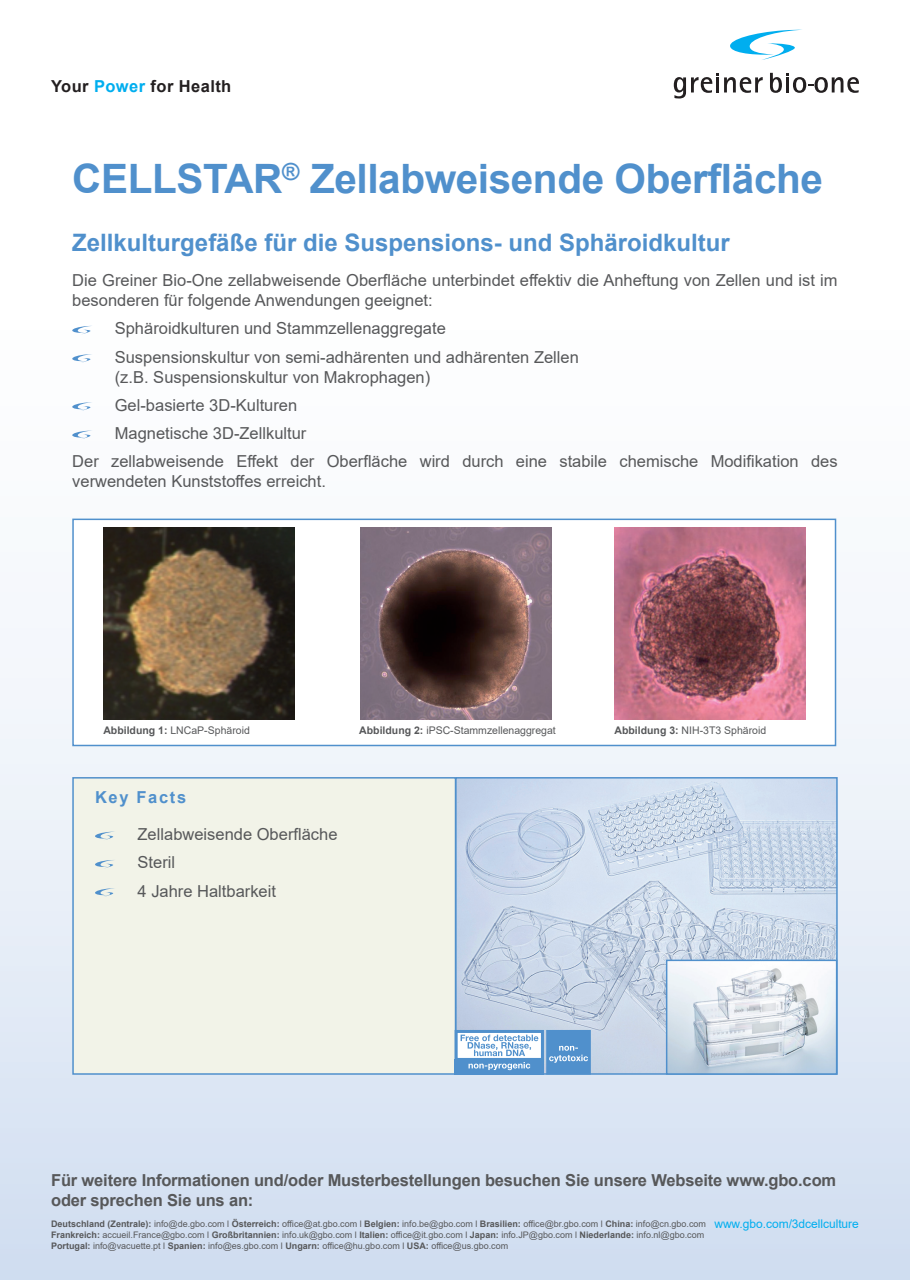
<style>
.page{position:relative;width:910px;height:1280px;background:#fff}
.page>*{position:absolute;margin:0;border:0;box-sizing:border-box;transform-origin:0 0}
.t1{font:700 40.5px "Arial";letter-spacing:-.01em;color:#5090cc}
.t2{font:700 24px "Arial";color:#5090cc}
.t3{font:16.5px/28.3px "Arial";color:#57585a}
.t4{font:700 16.5px/19.8px "Arial";letter-spacing:-.01em;color:#57585a}
.t5{font:700 16.5px "Arial";letter-spacing:.025em;color:#231f20}
.t6{font:700 16.5px "Arial";letter-spacing:.1em;color:#5090cc}
.t7{font:10.5px "Arial";color:#57585a}
.t8{font:9px/10.8px "Arial";color:#57585a}
.s1{color:#00aeef}
.s2{font-weight:700}
.s3{font-size:12px;color:#00aeef}
</style>
<div class="page">
<div style="left:0;top:0;width:910px;height:1280px;background:linear-gradient(to bottom,#fff,#d7e3f2)"></div>
<svg style="left:730px;top:30px;width:73px;height:30px"></svg>
<svg style="left:674px;top:73px;width:89px;height:26px"></svg>
<svg style="left:770px;top:73px;width:89px;height:20px"></svg>
<svg style="left:72px;top:326px;width:21px;height:8px"></svg>
<svg style="left:72px;top:354px;width:21px;height:9px"></svg>
<svg style="left:72px;top:402px;width:21px;height:9px"></svg>
<svg style="left:72px;top:431px;width:21px;height:8px"></svg>
<img style="left:458px;top:780px;width:377px;height:292px">
<div style="left:455px;top:777px;width:383px;height:298px;border:2px solid #5090cc"></div>
<div style="left:73px;top:778px;width:382px;height:296px;background:#f2f3e8"></div>
<svg style="left:95px;top:832px;width:19px;height:8px"></svg>
<svg style="left:95px;top:860px;width:19px;height:8px"></svg>
<svg style="left:95px;top:888px;width:19px;height:9px"></svg>
<div style="left:72px;top:777px;width:384px;height:298px;border:2px solid #5090cc"></div>
<div style="left:455px;top:1030px;width:89px;height:31px;background:#fff;border:3px solid #5090cc"></div>
<div style="left:455px;top:1059px;width:89px;height:15px;background:#5090cc"></div>
<svg style="left:469px;top:1062px;width:61px;height:8px"></svg>
<svg style="left:461px;top:1035px;width:77px;height:21px"></svg>
<div style="left:546px;top:1030px;width:45px;height:44px;background:#5090cc;border:3px solid #5090cc"></div>
<svg style="left:549px;top:1046px;width:39px;height:17px"></svg>
<img style="left:669px;top:962px;width:165px;height:110px">
<div style="left:666px;top:959px;width:171px;height:116px;border:2px solid #5090cc"></div>
<div style="left:72px;top:519px;width:764px;height:227px;background:#fff;border:2px solid #5090cc"></div>
<img style="left:103px;top:528px;width:192px;height:191px">
<img style="left:360px;top:528px;width:192px;height:191px">
<img style="left:615px;top:528px;width:191px;height:191px">
<p class="t5" style="left:51px;top:75px;width:182px">Your <span class="s1">Power</span> for Health</p>
<h1 class="t1" style="left:72px;top:151px;width:752px">CELLSTAR<sup>®</sup> Zellabweisende Oberfläche</h1>
<h2 class="t2" style="left:72px;top:226px;width:659px">Zellkulturgefäße für die Suspensions- und Sphäroidkultur</h2>
<p class="t3" style="left:72px;top:270px;width:767px;line-height:19.8px">Die Greiner Bio-One zellabweisende Oberfläche unterbindet effektiv die Anheftung von Zellen und ist im besonderen für folgende Anwendungen geeignet:</p>
<p class="t3" style="left:115px;top:314px;width:466px">Sphäroidkulturen und Stammzellenaggregate<br>Suspensionskultur von semi-adhärenten und adhärenten Zellen</p>
<p class="t3" style="left:115px;top:362px;width:317px">(z.B. Suspensionskultur von Makrophagen)</p>
<p class="t3" style="left:115px;top:391px;width:184px">Gel-basierte 3D-Kulturen</p>
<p class="t3" style="left:115px;top:419px;width:193px">Magnetische 3D-Zellkultur</p>
<p class="t3" style="left:72px;top:447px;width:767px">Der zellabweisende Effekt der Oberfläche wird durch eine stabile chemische Modifikation des</p>
<p class="t3" style="left:72px;top:467px;width:255px">verwendeten Kunststoffes erreicht.</p>
<p class="t7" style="left:103px;top:723px;width:148px"><span class="s2">Abbildung 1:</span> LNCaP-Sphäroid</p>
<p class="t7" style="left:359px;top:723px;width:198px"><span class="s2">Abbildung 2:</span> iPSC-Stammzellenaggregat</p>
<p class="t7" style="left:614px;top:723px;width:153px"><span class="s2">Abbildung 3:</span> NIH-3T3 Sphäroid</p>
<p class="t6" style="left:95px;top:786px;width:93px">Key Facts</p>
<p class="t3" style="left:138px;top:820px;width:201px">Zellabweisende Oberfläche<br>Steril<br>4 Jahre Haltbarkeit</p>
<p class="t4" style="left:51px;top:1170px;width:787px">Für weitere Informationen und/oder Musterbestellungen besuchen Sie unsere Webseite www.gbo.com oder sprechen Sie uns an:</p>
<p class="t8" style="left:51px;top:1218px;width:809px"><span class="s2">Deutschland (Zentrale):</span> info@de.gbo.com l <span class="s2">Österreich:</span> office@at.gbo.com l <span class="s2">Belgien:</span> info.be@gbo.com l <span class="s2">Brasilien:</span> office@br.gbo.com l <span class="s2">China:</span> info@cn.gbo.com <span class="s3">www.gbo.com/3dcellculture<br></span><span class="s2">Frankreich:</span> accueil.France@gbo.com l <span class="s2">Großbritannien:</span> info.uk@gbo.com l <span class="s2">Italien:</span> office@it.gbo.com l <span class="s2">Japan:</span> info.JP@gbo.com l <span class="s2">Niederlande:</span> info.nl@gbo.com<br><span class="s2">Portugal:</span> info@vacuette.pt l <span class="s2">Spanien:</span> info@es.gbo.com l <span class="s2">Ungarn:</span> office@hu.gbo.com l <span class="s2">USA:</span> office@us.gbo.com</p>
</div>
